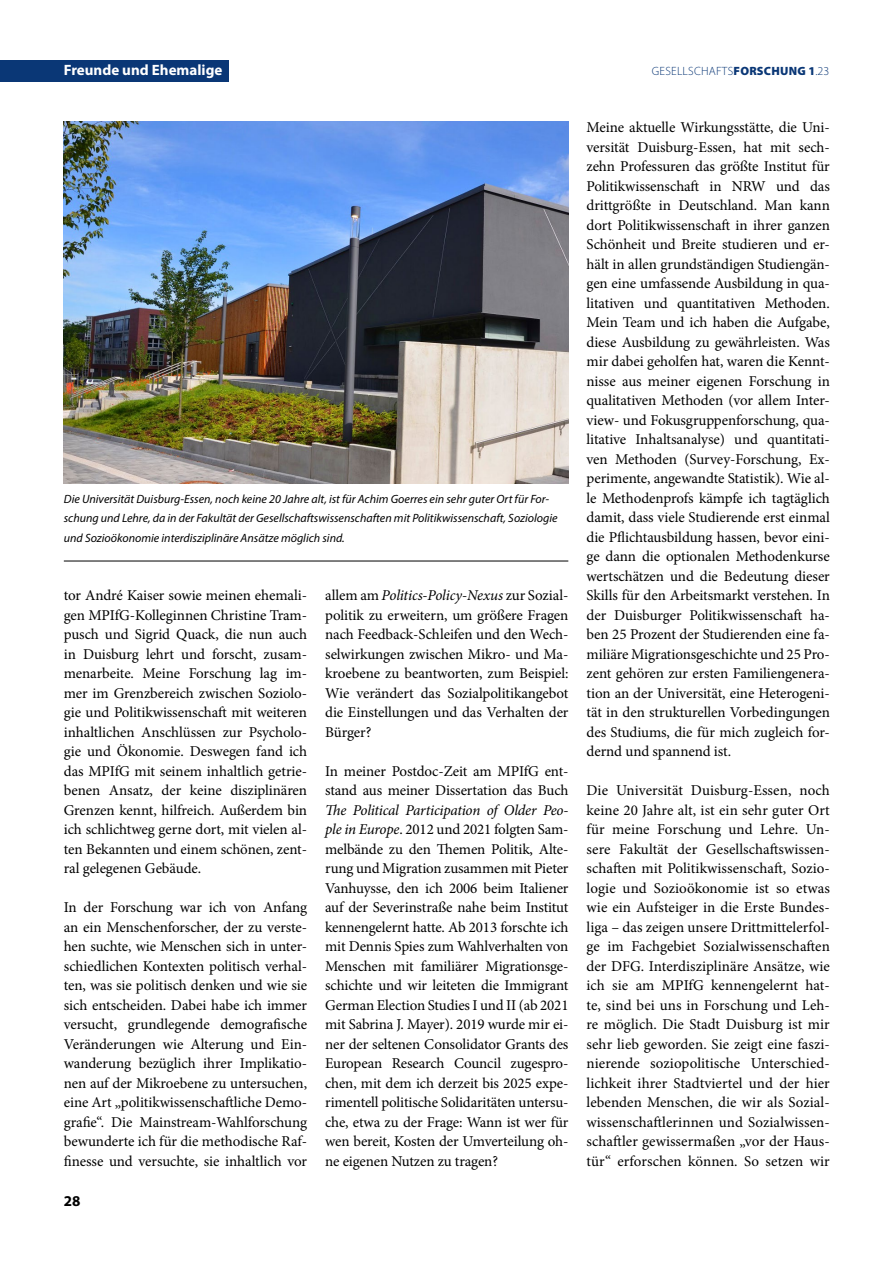
<style>
.page{position:relative;width:893px;height:1263px;background:#fff}
.page>*{position:absolute;margin:0;border:0;box-sizing:border-box;transform-origin:0 0}
.t1{font:15px/19.5px "Minion Pro";letter-spacing:-.01em;color:#000;text-align:justify}
.t2{font:700 15px "Myriad Pro";color:#fff}
.t3{font:700 15px "Myriad Pro";color:#000}
.t4{font:italic 12px/19.5px "Myriad Pro";color:#000}
.t5{font:300 12px "Myriad Pro";letter-spacing:.02em;color:#0a3776}
.s1{font-weight:900}
.s2{font-style:italic}
</style>
<div class="page">
<div style="left:0;top:60px;width:229px;height:22px;background:#0a3776"></div>
<hr style="left:64px;top:561px;width:504px;height:1px;background:#000">
<img style="left:64px;top:121px;width:504px;height:362px">
<p class="t2" style="left:64px;top:60px;width:160px">Freunde und Ehemalige</p>
<p class="t5" style="left:652px;top:64px;width:179px">GESELLSCHAFTS<span class="s1">FORSCHUNG 1</span>.23</p>
<p class="t4" style="left:64px;top:489px;width:495px">Die Universität Duisburg-Essen, noch keine 20 Jahre alt, ist für Achim Goerres ein sehr guter Ort für For&shy;schung und Lehre, da in der Fakultät der Gesellschaftswissenschaften mit Politikwissenschaft, Soziologie und Sozioökonomie interdisziplinäre Ansätze möglich sind.</p>
<p class="t1" style="left:64px;top:586px;width:245px">tor André Kaiser sowie meinen ehemali&shy;gen MPIfG-Kolleginnen Christine Tram&shy;pusch und Sigrid Quack, die nun auch in Duisburg lehrt und forscht, zusam&shy;menarbeite. Meine Forschung lag im&shy;mer im Grenzbereich zwischen Soziolo&shy;gie und Politikwissenschaft mit weiteren inhaltlichen Anschlüssen zur Psycholo&shy;gie und Ökonomie. Deswegen fand ich das MPIfG mit seinem inhaltlich getrie&shy;benen Ansatz, der keine disziplinären Grenzen kennt, hilfreich. Außerdem bin ich schlichtweg gerne dort, mit vielen al&shy;ten Bekannten und einem schönen, zent&shy;ral gelegenen Gebäude.</p>
<p class="t1" style="left:64px;top:898px;width:245px">In der Forschung war ich von Anfang an ein Menschenforscher, der zu verste&shy;hen suchte, wie Menschen sich in unter&shy;schiedlichen Kontexten politisch verhal&shy;ten, was sie politisch denken und wie sie sich entscheiden. Dabei habe ich immer versucht, grundlegende demografische Veränderungen wie Alterung und Ein&shy;wanderung bezüglich ihrer Implikatio&shy;nen auf der Mikroebene zu untersuchen, eine Art „politikwissenschaftliche Demo&shy;grafie“. Die Mainstream-Wahlforschung bewunderte ich für die methodische Raf&shy;finesse und versuchte, sie inhaltlich vor</p>
<p class="t3" style="left:64px;top:1191px;width:18px">28</p>
<p class="t1" style="left:325px;top:586px;width:245px">allem am <span class="s2">Politics-Policy-Nexus</span> zur Sozial&shy;politik zu erweitern, um größere Fragen nach Feedback-Schleifen und den Wech&shy;selwirkungen zwischen Mikro- und Ma&shy;kroebene zu beantworten, zum Beispiel:<br>Wie verändert das Sozialpolitikangebot die Einstellungen und das Verhalten der Bürger?</p>
<p class="t1" style="left:325px;top:761px;width:245px">In meiner Postdoc-Zeit am MPIfG ent&shy;stand aus meiner Dissertation das Buch</p>
<p class="t1" style="left:325px;top:800px;width:245px"><span class="s2">The Political Participation of Older Peo&shy;ple in Europe</span>. 2012 und 2021 folgten Sam&shy;melbände zu den Themen Politik, Alte&shy;rung und Migration zusammen mit Pieter Vanhuysse, den ich 2006 beim Italiener auf der Severinstraße nahe beim Institut kennengelernt hatte. Ab 2013 forschte ich mit Dennis Spies zum Wahlverhalten von Menschen mit familiärer Migrationsge&shy;schichte und wir leiteten die Immigrant German Election Studies I und II (ab 2021 mit Sabrina J. Mayer). 2019 wurde mir ei&shy;ner der seltenen Consolidator Grants des European Research Council zugespro&shy;chen, mit dem ich derzeit bis 2025 expe&shy;rimentell politische Solidaritäten untersu&shy;che, etwa zu der Frage: Wann ist wer für wen bereit, Kosten der Umverteilung oh&shy;ne eigenen Nutzen zu tragen?</p>
<p class="t1" style="left:586px;top:118px;width:245px">Meine aktuelle Wirkungsstätte, die Uni&shy;versität Duisburg-Essen, hat mit sech&shy;zehn Professuren das größte Institut für Politikwissenschaft in NRW und das drittgrößte in Deutschland. Man kann dort Politikwissenschaft in ihrer ganzen Schönheit und Breite studieren und er&shy;hält in allen grundständigen Studiengän&shy;gen eine umfassende Ausbildung in qua&shy;litativen und quantitativen Methoden.<br>Mein Team und ich haben die Aufgabe, diese Ausbildung zu gewährleisten. Was mir dabei geholfen hat, waren die Kennt&shy;nisse aus meiner eigenen Forschung in qualitativen Methoden (vor allem Inter&shy;view- und Fokusgruppenforschung, qua&shy;litative Inhaltsanalyse) und quantitati&shy;ven Methoden (Survey-Forschung, Ex&shy;perimente, angewandte Statistik). Wie al&shy;le Methodenprofs kämpfe ich tagtäglich damit, dass viele Studierende erst einmal die Pflichtausbildung hassen, bevor eini&shy;ge dann die optionalen Methodenkurse wertschätzen und die Bedeutung dieser Skills für den Arbeitsmarkt verstehen. In der Duisburger Politikwissenschaft ha&shy;ben 25 Prozent der Studierenden eine fa&shy;miliäre Migrationsgeschichte und 25 Pro&shy;zent gehören zur ersten Familiengenera&shy;tion an der Universität, eine Heterogeni&shy;tät in den strukturellen Vorbedingungen des Studiums, die für mich zugleich for&shy;dernd und spannend ist.</p>
<p class="t1" style="left:586px;top:781px;width:245px">Die Universität Duisburg-Essen, noch keine 20 Jahre alt, ist ein sehr guter Ort für meine Forschung und Lehre. Un&shy;sere Fakultät der Gesellschaftswissen&shy;schaften mit Politikwissenschaft, Sozio&shy;logie und Sozioökonomie ist so etwas wie ein Aufsteiger in die Erste Bundes&shy;liga – das zeigen unsere Drittmittelerfol&shy;ge im Fachgebiet Sozialwissenschaften der DFG. Interdisziplinäre Ansätze, wie ich sie am MPIfG kennengelernt hat&shy;te, sind bei uns in Forschung und Leh&shy;re möglich. Die Stadt Duisburg ist mir sehr lieb geworden. Sie zeigt eine faszi&shy;nierende soziopolitische Unterschied&shy;lichkeit ihrer Stadtviertel und der hier lebenden Menschen, die wir als Sozial&shy;wissenschaftlerinnen und Sozialwissen&shy;schaftler gewissermaßen „vor der Haus&shy;tür“ erforschen können. So setzen wir</p>
</div>
